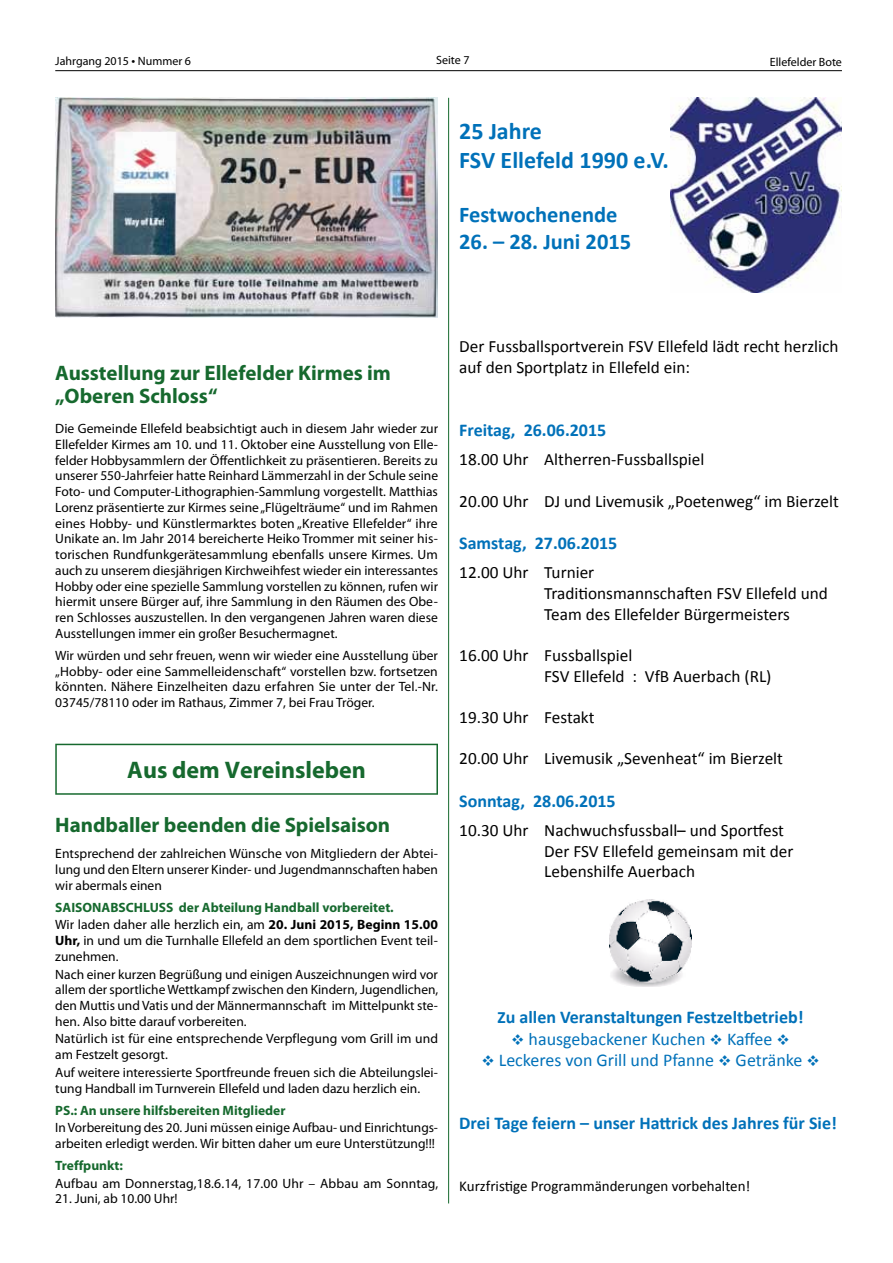
<style>
.page{position:relative;width:893px;height:1263px;background:#fff}
.page>*{position:absolute;margin:0;border:0;box-sizing:border-box;transform-origin:0 0}
.t1{font:700 24px/28.8px "Calibri";color:#0071b9}
.t2{font:700 24px "Myriad Pro";color:#16692e}
.t3{font:700 22.5px "Calibri";color:#0071b9}
.t4{font:700 21px/22.5px "Myriad Pro";color:#16692e}
.t5{font:700 18px "Calibri";color:#0071b9}
.t6{font:18px "Calibri";color:#0071b9}
.t7{font:17.25px/20.7px "Calibri";color:#000}
.t8{font:15px "Calibri";color:#000}
.t9{font:13.5px/15.8px "Myriad Pro";color:#000;text-align:justify}
.t10{font:700 13.5px/17.7px "Myriad Pro";color:#16692e}
.t11{font:12px "Myriad Pro";color:#000}
.s1{font-size:13.5px}
.s2{font-weight:400;color:#000}
.s3{color:#000}
.s4{font-weight:700}
.s5{font-size:17.25px}
</style>
<div class="page">
<hr style="left:448px;top:98px;width:1px;height:1105px;background:#16692e">
<hr style="left:55px;top:70px;width:787px;height:1px;background:#000">
<img style="left:55px;top:98px;width:383px;height:219px">
<svg style="left:55px;top:744px;width:383px;height:51px"></svg>
<img style="left:671px;top:98px;width:171px;height:195px">
<img style="left:609px;top:899px;width:83px;height:87px">
<p class="t11" style="left:55px;top:55px;width:137px">Jahrgang 2015 <span class="s1">•</span> Nummer 6</p>
<p class="t11" style="left:436px;top:54px;width:35px">Seite 7</p>
<p class="t11" style="left:770px;top:56px;width:74px">Ellefelder Bote</p>
<h1 class="t1" style="left:459px;top:117px;width:211px">25 Jahre<br>FSV Ellefeld 1990 e.V.</h1>
<h2 class="t3" style="left:459px;top:200px;width:160px">Festwochenende</h2>
<h2 class="t3" style="left:459px;top:227px;width:173px">26. – 28. Juni 2015</h2>
<h3 class="t4" style="left:55px;top:362px;width:337px">Ausstellung zur Ellefelder Kirmes im „Oberen Schloss“</h3>
<p class="t9" style="left:55px;top:421px;width:384px">Die Gemeinde Ellefeld beabsichtigt auch in diesem Jahr wieder zur Ellefelder Kirmes am 10. und 11. Oktober eine Ausstellung von Elle&shy;felder Hobbysammlern der Öffentlichkeit zu präsentieren. Bereits zu unserer 550-Jahrfeier hatte Reinhard Lämmerzahl in der Schule seine Foto- und Computer-Lithographien-Sammlung vorgestellt. Matthias Lorenz präsentierte zur Kirmes seine „Flügelträume“ und im Rahmen eines Hobby- und Künstlermarktes boten „Kreative Ellefelder“ ihre Unikate an. Im Jahr 2014 bereicherte Heiko Trommer mit seiner his&shy;torischen Rundfunkgerätesammlung ebenfalls unsere Kirmes. Um auch zu unserem diesjährigen Kirchweihfest wieder ein interessantes Hobby oder eine spezielle Sammlung vorstellen zu können, rufen wir hiermit unsere Bürger auf, ihre Sammlung in den Räumen des Obe&shy;ren Schlosses auszustellen. In den vergangenen Jahren waren diese Ausstellungen immer ein großer Besuchermagnet.</p>
<p class="t9" style="left:55px;top:648px;width:384px">Wir würden und sehr freuen, wenn wir wieder eine Ausstellung über „Hobby- oder eine Sammelleidenschaft“ vorstellen bzw. fortsetzen könnten. Nähere Einzelheiten dazu erfahren Sie unter der Tel.-Nr.<br>03745/78110 oder im Rathaus, Zimmer 7, bei Frau Tröger.</p>
<h1 class="t2" style="left:127px;top:757px;width:240px">Aus dem Vereinsleben</h1>
<h3 class="t4" style="left:55px;top:814px;width:336px">Handballer beenden die Spielsaison</h3>
<p class="t9" style="left:55px;top:846px;width:384px">Entsprechend der zahlreichen Wünsche von Mitgliedern der Abtei&shy;lung und den Eltern unserer Kinder- und Jugendmannschaften haben wir abermals einen</p>
<p class="t10" style="left:55px;top:898px;width:384px">SAISONABSCHLUSS der Abteilung Handball vorbereitet.<br><span class="s2">Wir laden daher alle herzlich ein, am</span> <span class="s3">20. Juni 2015, Beginn 15.00</span></p>
<p class="t9" style="left:55px;top:933px;width:384px"><span class="s4">Uhr,</span> in und um die Turnhalle Ellefeld an dem sportlichen Event teil&shy;zunehmen.</p>
<p class="t9" style="left:55px;top:966px;width:384px">Nach einer kurzen Begrüßung und einigen Auszeichnungen wird vor allem der sportliche Wettkampf zwischen den Kindern, Jugendlichen, den Muttis und Vatis und der Männermannschaft im Mittelpunkt ste&shy;hen. Also bitte darauf vorbereiten.</p>
<p class="t9" style="left:55px;top:1031px;width:384px">Natürlich ist für eine entsprechende Verpflegung vom Grill im und am Festzelt gesorgt.</p>
<p class="t9" style="left:55px;top:1065px;width:384px">Auf weitere interessierte Sportfreunde freuen sich die Abteilungslei&shy;tung Handball im Turnverein Ellefeld und laden dazu herzlich ein.</p>
<p class="t10" style="left:55px;top:1101px;width:232px">PS.: An unsere hilfsbereiten Mitglieder</p>
<p class="t9" style="left:55px;top:1120px;width:384px">In Vorbereitung des 20. Juni müssen einige Aufbau- und Einrichtungs&shy;arbeiten erledigt werden. Wir bitten daher um eure Unterstützung!!!</p>
<p class="t10" style="left:55px;top:1157px;width:69px">Treffpunkt:</p>
<p class="t9" style="left:55px;top:1175px;width:384px">Aufbau am Donnerstag,18.6.14, 17.00 Uhr – Abbau am Sonntag,</p>
<p class="t9" style="left:55px;top:1191px;width:124px">21. Juni, ab 10.00 Uhr!</p>
<p class="t7" style="left:459px;top:336px;width:381px">Der Fussballsportverein FSV Ellefeld lädt recht herzlich auf den Sportplatz in Ellefeld ein:</p>
<h3 class="t5" style="left:459px;top:418px;width:149px">Freitag, 26.06.2015</h3>
<p class="t7" style="left:459px;top:449px;width:247px">18.00 Uhr Altherren-Fussballspiel</p>
<p class="t7" style="left:459px;top:491px;width:381px">20.00 Uhr DJ und Livemusik „Poetenweg“ im Bierzelt</p>
<h3 class="t5" style="left:459px;top:531px;width:160px">Samstag, 27.06.2015</h3>
<p class="t7" style="left:544px;top:562px;width:285px;text-indent:-85px">12.00 Uhr Turnier<br>Traditionsmannschaften FSV Ellefeld und<br>Team des Ellefelder Bürgermeisters</p>
<p class="t7" style="left:544px;top:645px;width:229px;text-indent:-85px">16.00 Uhr Fussballspiel<br>FSV Ellefeld : VfB Auerbach (RL)</p>
<p class="t7" style="left:459px;top:707px;width:137px">19.30 Uhr Festakt</p>
<p class="t7" style="left:459px;top:748px;width:325px">20.00 Uhr Livemusik „Sevenheat“ im Bierzelt</p>
<h3 class="t5" style="left:459px;top:789px;width:158px">Sonntag, 28.06.2015</h3>
<p class="t7" style="left:544px;top:820px;width:251px;text-indent:-85px">10.30 Uhr Nachwuchsfussball– und Sportfest<br>Der FSV Ellefeld gemeinsam mit der<br>Lebenshilfe Auerbach</p>
<h3 class="t5" style="left:498px;top:1006px;width:307px"><span class="s5">Z</span>u allen Veranstaltungen Festzeltbetrieb!</h3>
<h3 class="t6" style="left:511px;top:1027px;width:280px">❖ hausgebackener Kuchen ❖ Kaffee ❖</h3>
<h3 class="t6" style="left:481px;top:1049px;width:340px">❖ Leckeres von Grill und Pfanne ❖ Getränke ❖</h3>
<h3 class="t5" style="left:459px;top:1112px;width:379px">Drei Tage feiern – unser Hattrick des Jahres für Sie!</h3>
<p class="t8" style="left:459px;top:1176px;width:293px">Kurzfristige Programmänderungen vorbehalten!</p>
</div>
